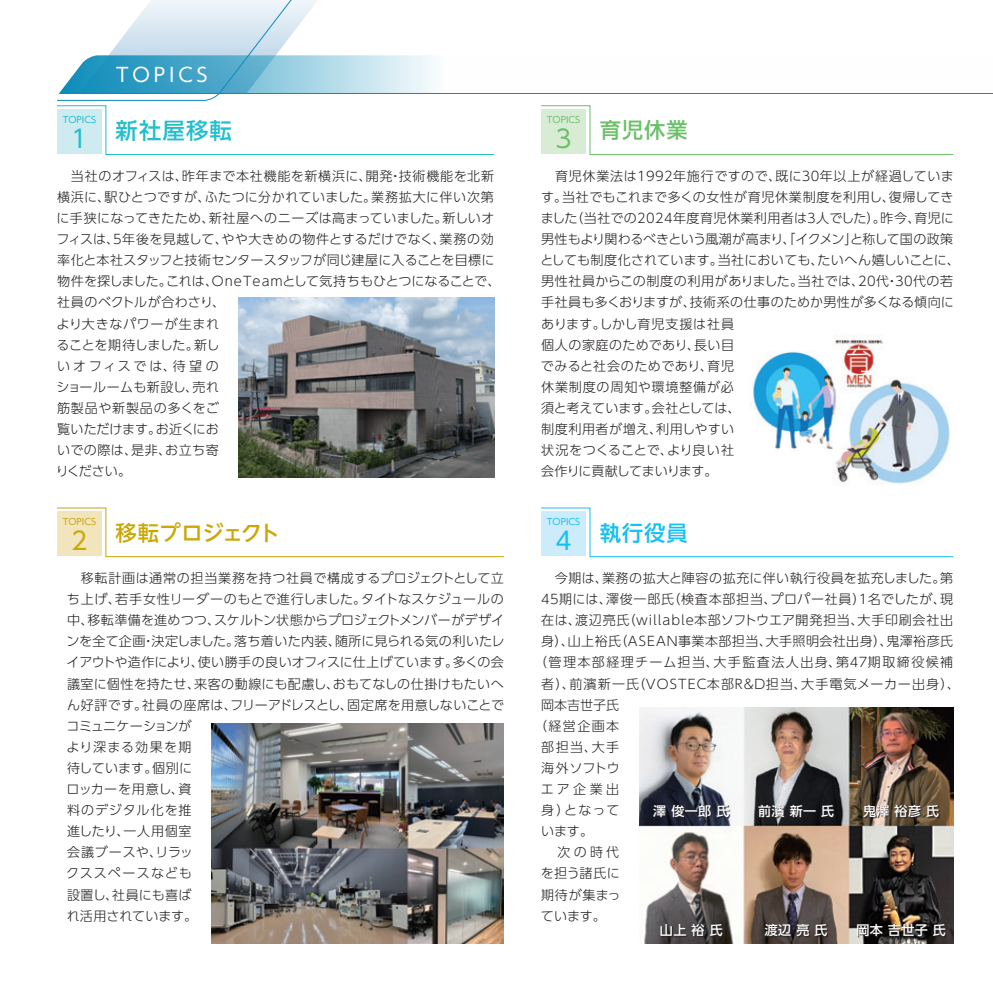
<style>
.page{position:relative;width:993px;height:993px;background:#fff}
.page>*{position:absolute;margin:0;border:0;box-sizing:border-box;transform-origin:0 0}
.t1{font:24.5px "UD Shin Go NT Pro";color:#21bece}
.t2{font:24.5px "UD Shin Go NT Pro";color:#15c0f2}
.t3{font:24.5px "UD Shin Go NT Pro";color:#6bc069}
.t4{font:24.5px "UD Shin Go NT Pro";color:#c9a705}
.t5{font:500 22.4px "UD Shin Go NT Pro";letter-spacing:.05em;color:#21bece}
.t6{font:500 21.18px "UD Shin Go NT Pro";letter-spacing:-.015em;color:#c9a705}
.t7{font:500 21.18px "UD Shin Go NT Pro";color:#15c0f2}
.t8{font:500 21.18px "UD Shin Go NT Pro";color:#6bc069}
.t9{font:19.25px "UD Shin Go NT Pro";letter-spacing:.2em;color:#fff}
.t10{font:300 12.95px/21px "UD Shin Go Pro";letter-spacing:.03em;color:#231f20}
.t11{font:300 12.95px "UD Shin Go Pro";letter-spacing:.055em;color:#231f20}
.t12{font:300 12.95px "UD Shin Go Pro";letter-spacing:.08em;color:#231f20}
.t13{font:300 12.95px "UD Shin Go Pro";letter-spacing:.11em;color:#231f20}
.t14{font:500 12.95px "UD Shin Go Pro";letter-spacing:.03em;color:#fff}
.t15{font:8.92px "UD Shin Go NT Pro";color:#21bece}
.t16{font:8.92px "UD Shin Go NT Pro";color:#15c0f2}
.t17{font:8.92px "UD Shin Go NT Pro";color:#6bc069}
.t18{font:8.92px "UD Shin Go NT Pro";color:#c9a705}
</style>
<div class="page">
<img style="left:238px;top:297px;width:256px;height:180px">
<svg style="left:541px;top:507px;width:412px;height:50px"></svg>
<div style="left:541px;top:511px;width:44px;height:45px;background:#cdecfb"></div>
<img style="left:750px;top:336px;width:200px;height:148px">
<img style="left:639px;top:707px;width:313px;height:236px">
<svg style="left:57px;top:507px;width:447px;height:50px"></svg>
<div style="left:57px;top:511px;width:45px;height:45px;background:#f0e5bd"></div>
<img style="left:211px;top:723px;width:293px;height:220px">
<svg style="left:57px;top:0;width:935px;height:155px"></svg>
<svg style="left:653px;top:804px;width:77px;height:14px"></svg>
<svg style="left:660px;top:923px;width:63px;height:14px"></svg>
<svg style="left:758px;top:804px;width:77px;height:14px"></svg>
<svg style="left:764px;top:923px;width:64px;height:14px"></svg>
<svg style="left:863px;top:804px;width:77px;height:14px"></svg>
<svg style="left:857px;top:923px;width:89px;height:14px"></svg>
<h3 class="t9" style="left:116px;top:59px;width:93px">TOPICS</h3>
<p class="t15" style="left:63px;top:112px;width:35px">TOPICS</p>
<h1 class="t1" style="left:71px;top:118px;width:18px">1</h1>
<h2 class="t5" style="left:116px;top:112px;width:118px">新社屋移転</h2>
<p class="t17" style="left:546px;top:112px;width:35px">TOPICS</p>
<h1 class="t3" style="left:555px;top:119px;width:18px">3</h1>
<h3 class="t8" style="left:599px;top:113px;width:90px">育児休業</h3>
<p class="t10" style="left:56px;top:165px;width:446px">　当社のオフィスは、昨年まで本社機能を新横浜に、開発・技術機能を北新横浜に、駅ひとつですが、ふたつに分かれていました。業務拡大に伴い次第に手狭になってきたため、新社屋へのニーズは高まっていました。新しいオフィスは、5年後を見越して、やや大きめの物件とするだけでなく、業務の効率化と本社スタッフと技術センタースタッフが同じ建屋に入ることを目標に物件を探しました。これは、OneTeamとして気持ちもひとつになることで、社員のベクトルが合わさり、<br>より大きなパワーが生まれ<br>ることを期待しました。新し<br>いオフィスでは、待望の<br>ショールームも新設し、売れ<br>筋製品や新製品の多くをご<br>覧いただけます。お近くにお<br>いでの際は、是非、お立ち寄<br>りください。</p>
<p class="t10" style="left:540px;top:165px;width:421px">　育児休業法は1992年施行ですので、既に30年以上が経過しています。当社でもこれまで多くの女性が育児休業制度を利用し、復帰してきました（当社での2024年度育児休業利用者は3人でした）。昨今、育児に男性もより関わるべきという風潮が高まり、「イクメン」と称して国の政策としても制度化されています。当社においても、たいへん嬉しいことに、男性社員からこの制度の利用がありました。当社では、20代・30代の若手社員も多くおりますが、技術系の仕事のためか男性が多くなる傾向にあります。しかし育児支援は社員<br>個人の家庭のためであり、長い目<br>でみると社会のためであり、育児<br>休業制度の周知や環境整備が必<br>須と考えています。会社としては、<br>制度利用者が増え、利用しやすい<br>状況をつくることで、より良い社<br>会作りに貢献してまいります。</p>
<p class="t18" style="left:63px;top:514px;width:35px">TOPICS</p>
<h1 class="t4" style="left:71px;top:520px;width:18px">2</h1>
<h3 class="t6" style="left:116px;top:515px;width:166px">移転プロジェクト</h3>
<p class="t16" style="left:546px;top:514px;width:35px">TOPICS</p>
<h1 class="t2" style="left:555px;top:520px;width:18px">4</h1>
<h3 class="t7" style="left:599px;top:515px;width:90px">執行役員</h3>
<p class="t10" style="left:66px;top:567px;width:440px">　移転計画は通常の担当業務を持つ社員で構成するプロジェクトとして立ち上げ、若手女性リーダーのもとで進行しました。タイトなスケジュールの中、移転準備を進めつつ、スケルトン状態からプロジェクトメンバーがデザインを全て企画・決定しました。落ち着いた内装、随所に見られる気の利いたレイアウトや造作により、使い勝手の良いオフィスに仕上げています。多くの会議室に個性を持たせ、来客の動線にも配慮し、おもてなしの仕掛けもたいへん好評です。社員の座席は、フリーアドレスとし、固定席を用意しないことでコミュニケーションが<br>より深まる効果を期<br>待しています。個別に<br>ロッカーを用意し、資<br>料のデジタル化を推<br>進したり、一人用個室<br>会議ブースや、リラッ<br>クススペースなども<br>設置し、社員にも喜ば<br>れ活用されています。</p>
<p class="t10" style="left:541px;top:567px;width:413px">　今期は、業務の拡大と陣容の拡充に伴い執行役員を拡充しました。第</p>
<p class="t11" style="left:541px;top:588px;width:413px">45期には、澤俊一郎氏（検査本部担当、プロパー社員）1名でしたが、現</p>
<p class="t11" style="left:541px;top:609px;width:413px">在は、渡辺亮氏（willable本部ソフトウエア開発担当、大手印刷会社出</p>
<p class="t10" style="left:541px;top:630px;width:413px">身）、山上裕氏（ASEAN事業本部担当、大手照明会社出身）、鬼澤裕彦氏</p>
<p class="t13" style="left:534px;top:651px;width:420px">（管理本部経理チーム担当、大手監査法人出身、第47期取締役候補</p>
<p class="t12" style="left:541px;top:673px;width:420px">者）、前濱新一氏（VOSTEC本部R&amp;D担当、大手電気メーカー出身）、</p>
<p class="t10" style="left:541px;top:693px;width:80px">岡本吉世子氏</p>
<p class="t10" style="left:534px;top:714px;width:87px">（経営企画本</p>
<p class="t10" style="left:541px;top:735px;width:80px">部担当、大手</p>
<p class="t10" style="left:541px;top:756px;width:80px">海外ソフトウ</p>
<p class="t10" style="left:540px;top:777px;width:80px">エア企業出</p>
<p class="t10" style="left:541px;top:799px;width:80px">身）となって</p>
<p class="t10" style="left:541px;top:820px;width:53px">います。</p>
<p class="t10" style="left:541px;top:841px;width:80px">　次の時代</p>
<p class="t10" style="left:540px;top:862px;width:80px">を担う諸氏に</p>
<p class="t10" style="left:541px;top:883px;width:81px">期待が集まっ</p>
<p class="t10" style="left:540px;top:904px;width:66px">ています。</p>
<p class="t14" style="left:862px;top:800px;width:78px">鬼澤 裕彦 氏</p>
<p class="t14" style="left:653px;top:800px;width:78px">澤 俊一郎 氏</p>
<p class="t14" style="left:757px;top:800px;width:78px">前濱 新一 氏</p>
<p class="t14" style="left:659px;top:919px;width:64px">山上 裕 氏</p>
<p class="t14" style="left:764px;top:919px;width:64px">渡辺 亮 氏</p>
<p class="t14" style="left:856px;top:919px;width:91px">岡本 吉世子 氏</p>
</div>
